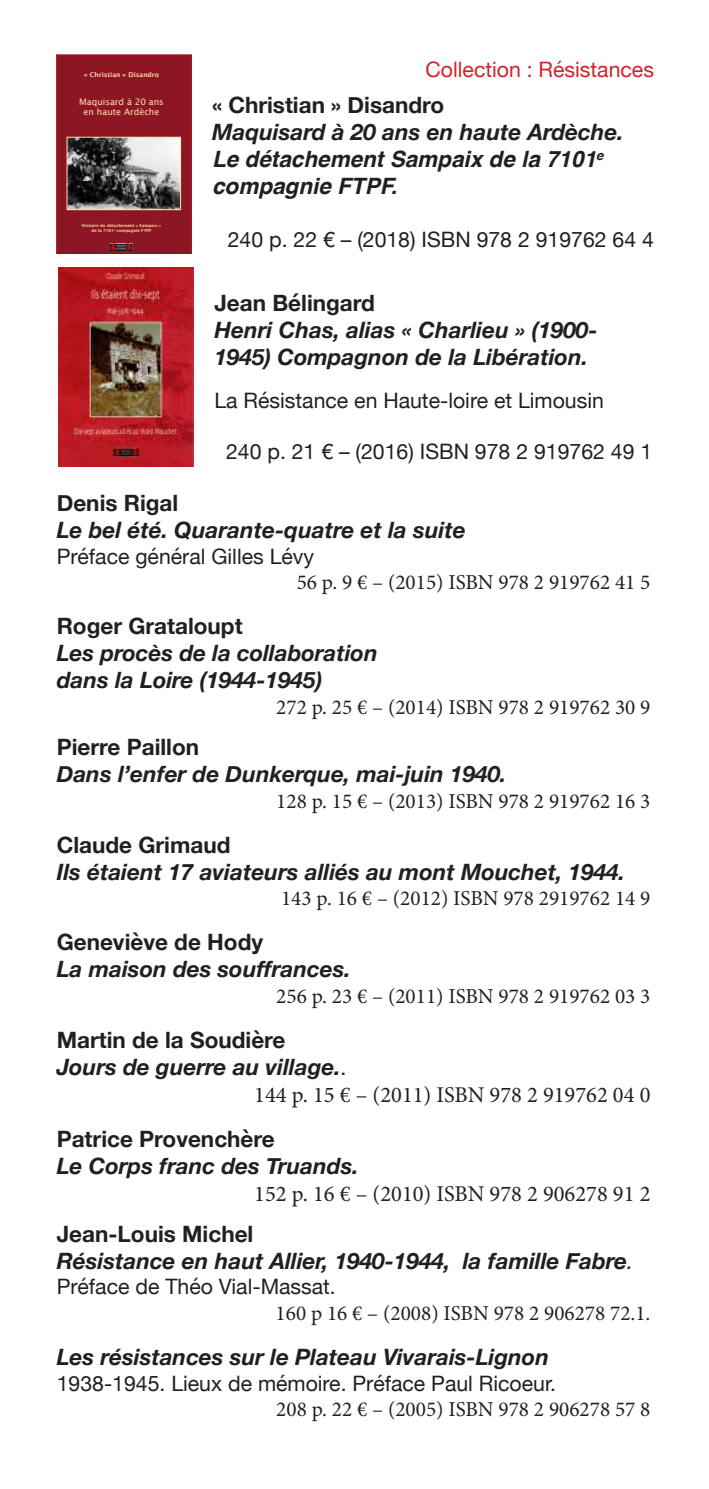
<style>
.page{position:relative;width:709px;height:1489px;background:#fff}
.page>*{position:absolute;margin:0;border:0;box-sizing:border-box;transform-origin:0 0}
.t1{font:italic 700 22.5px/27px "Helvetica Neue";color:#231f20}
.t2{font:700 22.5px "Helvetica Neue";color:#231f20}
.t3{font:22.5px "Minion Pro";color:#231f20}
.t4{font:italic 700 22.5px/27px "Helvetica";color:#231f20}
.t5{font:21.25px "Minion Pro";color:#231f20}
.t6{font:21.25px "Helvetica Neue";color:#231f20}
.t7{font:21.25px "Helvetica Neue";color:#d1232a}
.t8{font:9px/10.8px "Lucida Sans";color:#fedeb0;text-align:center}
.t9{font:700 6.5px "Lucida Grande";color:#fedeb0}
.t10{font:600 4.25px/5.8px "Lucida Sans";color:#fedeb0;text-align:center}
.s1{font-style:normal}
.s2{font-weight:400;font-style:normal;font-size:21.25px}
.s3{font-weight:400}
</style>
<div class="page">
<img style="left:58px;top:268px;width:135px;height:198px">
<div style="left:57px;top:55px;width:134px;height:198px;background:#8d1625"></div>
<img style="left:69px;top:139px;width:110px;height:69px">
<div style="left:67px;top:137px;width:114px;height:73px;border:1px solid #fedeb0"></div>
<img style="left:111px;top:244px;width:21px;height:6px">
<p class="t9" style="left:84px;top:70px;width:77px">« Christian » Disandro</p>
<p class="t7" style="left:425px;top:54px;width:230px">Collection : Résistances</p>
<p class="t2" style="left:212px;top:87px;width:234px">« Christian » Disandro</p>
<p class="t1" style="left:212px;top:119px;width:413px">Maquisard à 20 ans en haute Ardèche.</p>
<p class="t4" style="left:212px;top:146px;width:393px">Le détachement Sampaix de la 7101<sup>e </sup>compagnie FTPF.</p>
<p class="t6" style="left:228px;top:224px;width:428px">240 p. 22 € – (2018) ISBN 978 2 919762 64 4</p>
<p class="t8" style="left:79px;top:96px;width:86px">Maquisard à 20 ans en haute Ardèche</p>
<p class="t10" style="left:82px;top:222px;width:81px">Histoire du détachement « Sampaix » de la 7101 compagnie FTPF</p>
<p class="t2" style="left:214px;top:285px;width:162px">Jean Bélingard</p>
<p class="t1" style="left:214px;top:317px;width:384px">Henri Chas, alias « Charlieu » (1900-<br>1945) Compagnon de la Libération.</p>
<p class="t6" style="left:214px;top:385px;width:391px">La Résistance en Haute-loire et Limousin</p>
<p class="t6" style="left:226px;top:436px;width:428px">240 p. 21 € – (2016) ISBN 978 2 919762 49 1</p>
<p class="t2" style="left:57px;top:485px;width:123px">Denis Rigal</p>
<p class="t1" style="left:57px;top:517px;width:410px">Le bel été. Quarante-quatre et la suite</p>
<p class="t6" style="left:57px;top:541px;width:259px">Préface général Gilles Lévy</p>
<p class="t5" style="left:297px;top:568px;width:355px">56 p. 9 € – (2015) ISBN 978 2 919762 41 5</p>
<p class="t2" style="left:57px;top:608px;width:187px">Roger Grataloupt</p>
<p class="t1" style="left:57px;top:640px;width:322px">Les procès de la collaboration dans la Loire (1944-1945)</p>
<p class="t5" style="left:276px;top:692px;width:376px">272 p. 25 € – (2014) ISBN 978 2 919762 30 9</p>
<p class="t2" style="left:57px;top:729px;width:144px">Pierre Paillon</p>
<p class="t1" style="left:57px;top:761px;width:451px">Dans l’enfer de Dunkerque, mai-juin 1940.</p>
<p class="t5" style="left:276px;top:786px;width:376px">128 p. 15 € – (2013) ISBN 978 2 919762 16 3</p>
<p class="t2" style="left:57px;top:826px;width:175px">Claude Grimaud</p>
<p class="t1" style="left:57px;top:858px;width:569px">Ils étaient 17 aviateurs alliés au mont Mouchet, 1944.</p>
<p class="t5" style="left:281px;top:884px;width:371px">143 p. 16 € – (2012) ISBN 978 2919762 14 9</p>
<p class="t2" style="left:57px;top:924px;width:208px">Geneviève de Hody</p>
<p class="t1" style="left:57px;top:956px;width:295px">La maison des souffrances.</p>
<p class="t5" style="left:276px;top:981px;width:376px">256 p. 23 € – (2011) ISBN 978 2 919762 03 3</p>
<p class="t1" style="left:57px;top:1026px;width:291px"><span class="s1">Martin de la Soudière<br></span>Jours de guerre au village.<span class="s2">.</span></p>
<p class="t3" style="left:254px;top:1079px;width:398px">144 p. 15 € – (2011) ISBN 978 2 919762 04 0</p>
<p class="t2" style="left:57px;top:1120px;width:219px">Patrice Provenchère</p>
<p class="t1" style="left:57px;top:1152px;width:303px">Le Corps franc des Truands.</p>
<p class="t3" style="left:254px;top:1178px;width:398px">152 p. 16 € – (2010) ISBN 978 2 906278 91 2</p>
<p class="t1" style="left:57px;top:1220px;width:578px"><span class="s1">Jean-Louis Michel<br></span>Résistance en haut Allier, 1940-1944, la famille Fabre<span class="s3">.</span></p>
<p class="t6" style="left:57px;top:1271px;width:281px">Préface de Théo Vial-Massat.</p>
<p class="t5" style="left:276px;top:1298px;width:376px">160 p 16 € – (2008) ISBN 978 2 906278 72.1.</p>
<p class="t1" style="left:57px;top:1343px;width:494px">Les résistances sur le Plateau Vivarais-Lignon</p>
<p class="t6" style="left:57px;top:1367px;width:501px">1938-1945. Lieux de mémoire. Préface Paul Ricoeur.</p>
<p class="t5" style="left:276px;top:1394px;width:376px">208 p. 22 € – (2005) ISBN 978 2 906278 57 8</p>
</div>
